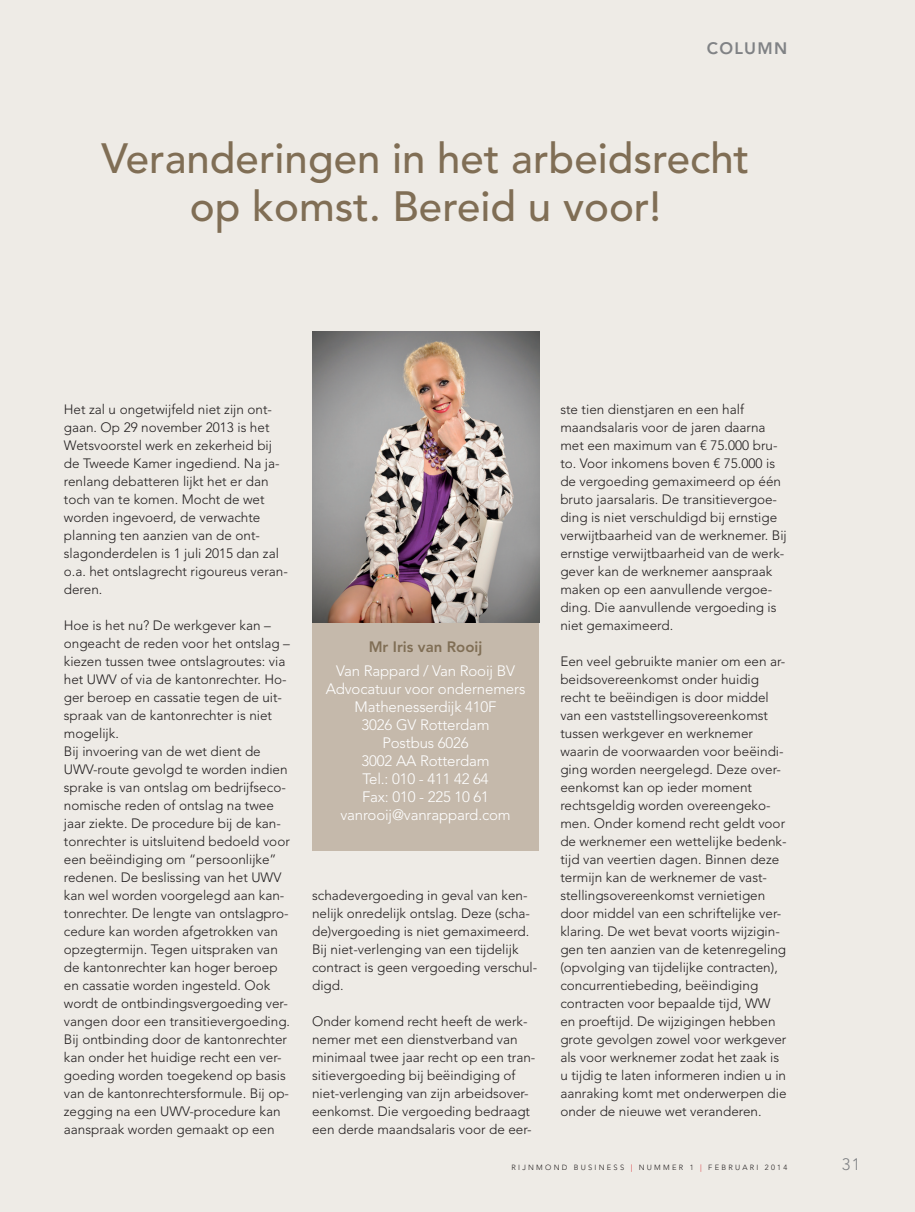
<style>
.page{position:relative;width:915px;height:1212px;background:#fff}
.page>*{position:absolute;margin:0;border:0;box-sizing:border-box;transform-origin:0 0}
.t1{font:500 42px/48px "Avenir LT Std";color:#806e55;text-align:center}
.t2{font:800 16.5px "Avenir LT Std";letter-spacing:.08em;color:#808285}
.t3{font:300 16.5px "Avenir LT Std";color:#808285}
.t4{font:300 15px/18px "Avenir LT Std";letter-spacing:-.01em;color:#fff;text-align:center}
.t5{font:800 15px "Avenir LT Std";color:#806e55}
.t6{font:300 13.5px/18px "Avenir LT Std";color:#231f20}
.t7{font:300 7.5px "Avenir LT Std";letter-spacing:.3em;color:#231f20}
.s1{color:#d81c23}
</style>
<div class="page">
<div style="left:0;top:0;width:914px;height:1212px;background:#eeebe6"></div>
<div style="left:312px;top:613px;width:227px;height:238px;background:#c5b9ab"></div>
<img style="left:312px;top:332px;width:227px;height:291px">
<p class="t2" style="left:706px;top:41px;width:82px">COLUMN</p>
<h1 class="t1" style="left:102px;top:137px;width:649px">Veranderingen in het arbeidsrecht op komst. Bereid u voor!</h1>
<p class="t6" style="left:64px;top:401px;width:225px">Het zal u ongetwijfeld niet zijn ont&shy;gaan. Op 29 november 2013 is het<br>Wetsvoorstel werk en zekerheid bij de Tweede Kamer ingediend. Na ja&shy;renlang debatteren lijkt het er dan toch van te komen. Mocht de wet worden ingevoerd, de verwachte planning ten aanzien van de ont&shy;slagonderdelen is 1 juli 2015 dan zal o.a. het ontslagrecht rigoureus veran&shy;deren.</p>
<p class="t6" style="left:64px;top:617px;width:228px">Hoe is het nu? De werkgever kan – ongeacht de reden voor het ontslag – kiezen tussen twee ontslagroutes: via het UWV of via de kantonrechter. Ho&shy;ger beroep en cassatie tegen de uit&shy;spraak van de kantonrechter is niet mogelijk.<br>Bij invoering van de wet dient de UWV-route gevolgd te worden indien sprake is van ontslag om bedrijfseco&shy;nomische reden of ontslag na twee jaar ziekte. De procedure bij de kan&shy;tonrechter is uitsluitend bedoeld voor een beëindiging om “persoonlijke” redenen. De beslissing van het UWV kan wel worden voorgelegd aan kan&shy;tonrechter. De lengte van ontslagpro&shy;cedure kan worden afgetrokken van opzegtermijn. Tegen uitspraken van de kantonrechter kan hoger beroep en cassatie worden ingesteld. Ook wordt de ontbindingsvergoeding ver&shy;vangen door een transitievergoeding.<br>Bij ontbinding door de kantonrechter kan onder het huidige recht een ver&shy;goeding worden toegekend op basis van de kantonrechtersformule. Bij op&shy;zegging na een UWV-procedure kan aanspraak worden gemaakt op een</p>
<p class="t5" style="left:368px;top:640px;width:115px">Mr Iris van Rooij</p>
<p class="t4" style="left:325px;top:663px;width:201px">Van Rappard / Van Rooij BV<br>Advocatuur voor ondernemers<br>Mathenesserdijk 410F<br>3026 GV Rotterdam<br>Postbus 6026<br>3002 AA Rotterdam<br>Tel.: 010 - 411 42 64<br>Fax: 010 - 225 10 61 vanrooij@vanrappard.com</p>
<p class="t6" style="left:312px;top:887px;width:227px">schadevergoeding in geval van ken&shy;nelijk onredelijk ontslag. Deze (scha&shy;de)vergoeding is niet gemaximeerd.<br>Bij niet-verlenging van een tijdelijk contract is geen vergoeding verschul&shy;digd.</p>
<p class="t6" style="left:312px;top:1013px;width:225px">Onder komend recht heeft de werk&shy;nemer met een dienstverband van minimaal twee jaar recht op een tran&shy;sitievergoeding bij beëindiging of niet-verlenging van zijn arbeidsover&shy;eenkomst. Die vergoeding bedraagt een derde maandsalaris voor de eer-</p>
<p class="t6" style="left:560px;top:401px;width:228px">ste tien dienstjaren en een half maandsalaris voor de jaren daarna met een maximum van € 75.000 bru&shy;to. Voor inkomens boven € 75.000 is de vergoeding gemaximeerd op één bruto jaarsalaris. De transitievergoe&shy;ding is niet verschuldigd bij ernstige verwijtbaarheid van de werknemer. Bij ernstige verwijtbaarheid van de werk&shy;gever kan de werknemer aanspraak maken op een aanvullende vergoe&shy;ding. Die aanvullende vergoeding is niet gemaximeerd.</p>
<p class="t6" style="left:560px;top:653px;width:228px">Een veel gebruikte manier om een ar&shy;beidsovereenkomst onder huidig recht te beëindigen is door middel van een vaststellingsovereenkomst tussen werkgever en werknemer waarin de voorwaarden voor beëindi&shy;ging worden neergelegd. Deze over&shy;eenkomst kan op ieder moment rechtsgeldig worden overeengeko&shy;men. Onder komend recht geldt voor de werknemer een wettelijke bedenk&shy;tijd van veertien dagen. Binnen deze termijn kan de werknemer de vast&shy;stellingsovereenkomst vernietigen door middel van een schriftelijke ver&shy;klaring. De wet bevat voorts wijzigin&shy;gen ten aanzien van de ketenregeling (opvolging van tijdelijke contracten), concurrentiebeding, beëindiging contracten voor bepaalde tijd, WW en proeftijd. De wijzigingen hebben grote gevolgen zowel voor werkgever als voor werknemer zodat het zaak is u tijdig te laten informeren indien u in aanraking komt met onderwerpen die onder de nieuwe wet veranderen.</p>
<p class="t7" style="left:511px;top:1164px;width:277px">RIJNMOND BUSINESS <span class="s1">|</span> NUMMER 1 <span class="s1">|</span> FEBRUARI 2014</p>
<p class="t3" style="left:841px;top:1157px;width:20px">31</p>
</div>
